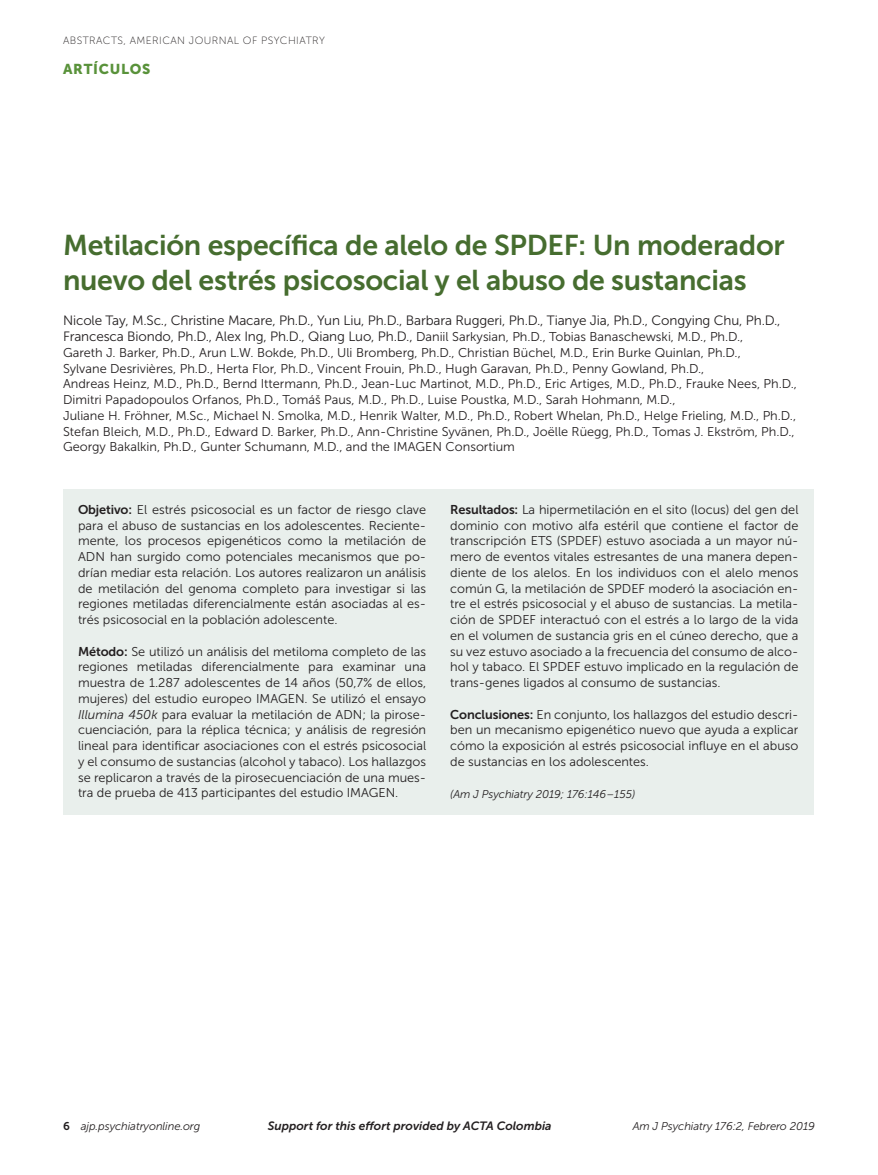
<style>
.page{position:relative;width:878px;height:1175px;background:#fff}
.page>*{position:absolute;margin:0;border:0;box-sizing:border-box;transform-origin:0 0}
.t1{font:28.5px/34.5px "Museo Sans 700";letter-spacing:-.01em;color:#466d2f}
.t2{font:14.25px "Museo Sans 900";letter-spacing:.05em;color:#59923a}
.t3{font:13.5px "Museo Sans 300";letter-spacing:-.01em;color:#231f20}
.t4{font:12.75px/15.8px "Museo Sans 300";color:#231f20;text-align:justify}
.t5{font:italic 12px "Museo Sans 700";color:#231f20}
.t6{font:italic 11.25px "Museo Sans 300";letter-spacing:-.01em;color:#231f20}
.t7{font:10.5px "Museo Sans 100";letter-spacing:.04em;color:#231f20}
.s1{font-size:13.5px}
.s2{font-family:"Museo Sans 700"}
.s3{font-style:italic}
.s4{font-family:"Museo Sans 700";font-style:normal}
</style>
<div class="page">
<div style="left:63px;top:489px;width:750px;height:326px;background:#e9efec"></div>
<p class="t7" style="left:63px;top:35px;width:263px">ABSTRACTS, AMERICAN JOURNAL OF PSYCHIATRY</p>
<p class="t2" style="left:63px;top:61px;width:89px">ARTÍCULOS</p>
<h1 class="t1" style="left:63px;top:228px;width:723px">Metilación específica de alelo de SPDEF: Un moderador nuevo del estrés psicosocial y el abuso de sustancias</h1>
<p class="t3" style="left:63px;top:312px;width:719px">Nicole Tay, M.Sc., Christine Macare, Ph.D., Yun Liu, Ph.D., Barbara Ruggeri, Ph.D., Tianye Jia, Ph.D., Congying Chu, Ph.D.,</p>
<p class="t4" style="left:63px;top:329px;width:735px;text-align:left"><span class="s1">Francesca Biondo, Ph.D., Alex Ing, Ph.D., Qiang Luo, Ph.D.,</span> Daniil Sarkysian, Ph.D., Tobias Banaschewski, M.D., Ph.D.,<br>Gareth J. Barker, Ph.D., Arun L.W. Bokde, Ph.D., Uli Bromberg, Ph.D., Christian Büchel, M.D., Erin Burke Quinlan, Ph.D.,<br>Sylvane Desrivières, Ph.D., Herta Flor, Ph.D., Vincent Frouin, Ph.D., Hugh Garavan, Ph.D., Penny Gowland, Ph.D.,<br>Andreas Heinz, M.D., Ph.D., Bernd Ittermann, Ph.D., Jean-Luc Martinot, M.D., Ph.D., Eric Artiges, M.D., Ph.D., Frauke Nees, Ph.D., Dimitri Papadopoulos Orfanos, Ph.D., Tomáš Paus, M.D., Ph.D., Luise Poustka, M.D., Sarah Hohmann, M.D.,<br>Juliane H. Fröhner, M.Sc., Michael N. Smolka, M.D., Henrik Walter, M.D., Ph.D., Robert Whelan, Ph.D., Helge Frieling, M.D., Ph.D., Stefan Bleich, M.D., Ph.D., Edward D. Barker, Ph.D., Ann-Christine Syvänen, Ph.D., Joëlle Rüegg, Ph.D., Tomas J. Ekström, Ph.D., Georgy Bakalkin, Ph.D., Gunter Schumann, M.D., and the IMAGEN Consortium</p>
<p class="t4" style="left:78px;top:502px;width:350px"><span class="s2">Objetivo:</span> El estrés psicosocial es un factor de riesgo clave para el abuso de sustancias en los adolescentes. Reciente&shy;mente, los procesos epigenéticos como la metilación de ADN han surgido como potenciales mecanismos que po&shy;drían mediar esta relación. Los autores realizaron un análisis de metilación del genoma completo para investigar si las regiones metiladas diferencialmente están asociadas al es&shy;trés psicosocial en la población adolescente.</p>
<p class="t4" style="left:78px;top:643px;width:350px"><span class="s2">Método:</span> Se utilizó un análisis del metiloma completo de las regiones metiladas diferencialmente para examinar una muestra de 1.287 adolescentes de 14 años (50,7% de ellos, mujeres) del estudio europeo IMAGEN. Se utilizó el ensayo <span class="s3">Illumina 450k</span> para evaluar la metilación de ADN; la pirose&shy;cuenciación, para la réplica técnica; y análisis de regresión lineal para identificar asociaciones con el estrés psicosocial y el consumo de sustancias (alcohol y tabaco). Los hallazgos se replicaron a través de la pirosecuenciación de una mues&shy;tra de prueba de 413 participantes del estudio IMAGEN.</p>
<p class="t4" style="left:450px;top:501px;width:350px"><span class="s2">Resultados:</span> La hipermetilación en el sito (locus) del gen del dominio con motivo alfa estéril que contiene el factor de transcripción ETS (SPDEF) estuvo asociada a un mayor nú&shy;mero de eventos vitales estresantes de una manera depen&shy;diente de los alelos. En los individuos con el alelo menos común G, la metilación de SPDEF moderó la asociación en&shy;tre el estrés psicosocial y el abuso de sustancias. La metila&shy;ción de SPDEF interactuó con el estrés a lo largo de la vida en el volumen de sustancia gris en el cúneo derecho, que a su vez estuvo asociado a la frecuencia del consumo de alco&shy;hol y tabaco. El SPDEF estuvo implicado en la regulación de trans-genes ligados al consumo de sustancias.</p>
<p class="t4" style="left:450px;top:706px;width:350px"><span class="s2">Conclusiones:</span> En conjunto, los hallazgos del estudio descri&shy;ben un mecanismo epigenético nuevo que ayuda a explicar cómo la exposición al estrés psicosocial influye en el abuso de sustancias en los adolescentes.</p>
<p class="t6" style="left:450px;top:787px;width:187px">(Am J Psychiatry 2019; 176:146–155)</p>
<p class="t6" style="left:63px;top:1119px;width:139px"><span class="s4">6</span> ajp.psychiatryonline.org</p>
<p class="t5" style="left:268px;top:1119px;width:285px">Support for this effort provided by ACTA Colombia</p>
<p class="t6" style="left:632px;top:1119px;width:184px">Am J Psychiatry 176:2, Febrero 2019</p>
</div>
